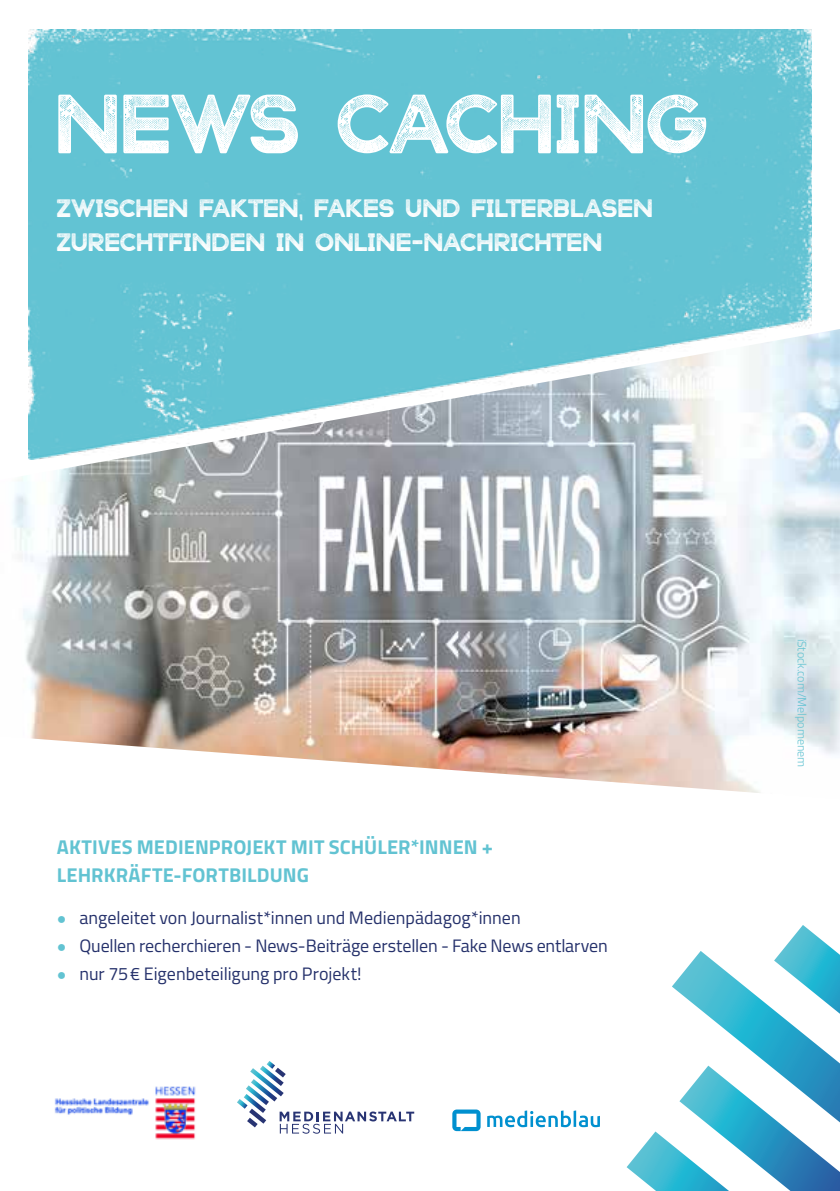
<style>
.page{position:relative;width:840px;height:1191px;background:#fff}
.page>*{position:absolute;margin:0;border:0;box-sizing:border-box;transform-origin:0 0}
.t1{font:80px "Stampbor Grunge";letter-spacing:.01em;color:#fff}
.t2{font:24px/34px "Stampbor Grunge";letter-spacing:.025em;color:#fff}
.t3{font:700 20px/28px "Titillium Web";letter-spacing:.005em;color:#62c3d2}
.t4{font:18px "Titillium Web";letter-spacing:-.005em;color:#25316b}
.t5{font:300 12px "Titillium Web";color:#62c3d2}
.s1{font-family:"Arial";font-size:16px;color:#62c3d2}
</style>
<div class="page">
<div style="left:28px;top:30px;width:783px;height:299px;background:#62c3d3"></div>
<img style="left:12px;top:329px;width:827px;height:464px">
<img style="left:54px;top:1086px;width:142px;height:54px">
<svg style="left:237px;top:1061px;width:177px;height:72px"></svg>
<svg style="left:452px;top:1109px;width:28px;height:22px"></svg>
<hr style="left:573px;top:1110px;width:3px;height:16px;background:#0090cf">
<svg style="left:578px;top:1115px;width:21px;height:12px"></svg>
<svg style="left:487px;top:1110px;width:83px;height:17px"></svg>
<svg style="left:626px;top:925px;width:213px;height:266px"></svg>
<h1 class="t1" style="left:57px;top:57px;width:651px">NEWS CACHING</h1>
<h2 class="t2" style="left:57px;top:188px;width:596px">ZWISCHEN FAKTEN, FAKES UND FILTERBLASEN<br>ZURECHTFINDEN IN ONLINE-NACHRICHTEN</h2>
<p class="t3" style="left:57px;top:832px;width:437px">AKTIVES MEDIENPROJEKT MIT SCHÜLER*INNEN +<br>LEHRKRÄFTE-FORTBILDUNG</p>
<p class="t4" style="left:57px;top:905px;width:465px"><span class="s1">●</span> angeleitet von Journalist*innen und Medienpädagog*innen</p>
<p class="t4" style="left:57px;top:933px;width:552px"><span class="s1">●</span> Quellen recherchieren - News-Beiträge erstellen - Fake News entlarven</p>
<p class="t4" style="left:57px;top:961px;width:306px"><span class="s1">●</span> nur 75€ Eigenbeteiligung pro Projekt!</p>
<p class="t5" style="left:810px;top:638px;width:130px;rotate:90deg">iStock.com/Melpomenem</p>
</div>
